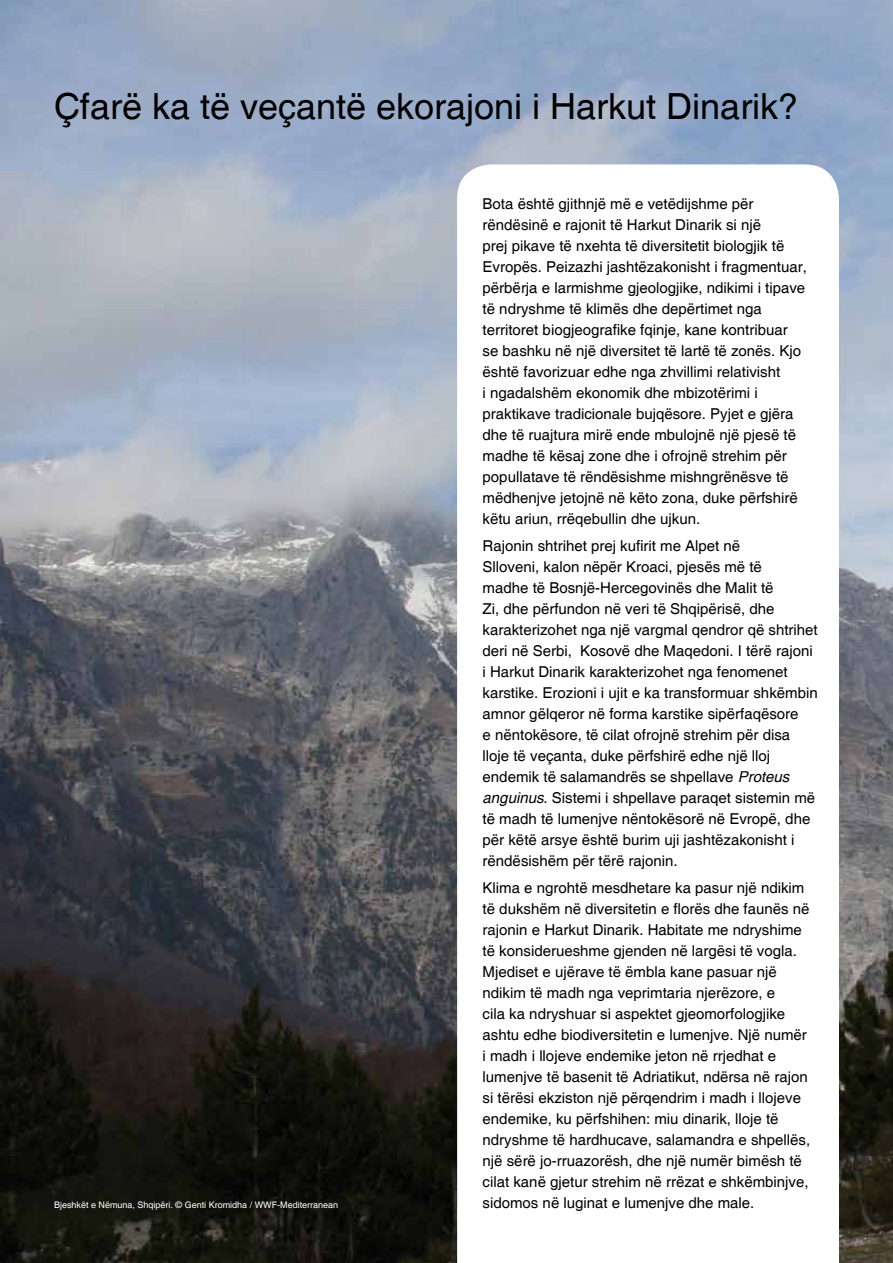
<style>
.page{position:relative;width:893px;height:1263px;background:#fff}
.page>*{position:absolute;margin:0;border:0;box-sizing:border-box;transform-origin:0 0}
.t1{font:36px "Helvetica";color:#000}
.t2{font:15px/21px "Helvetica";color:#000}
.t3{font:9px "Helvetica";color:#fff}
.s1{font-style:italic}
</style>
<div class="page">
<img style="left:0;top:0;width:893px;height:1263px">
<svg style="left:457px;top:164px;width:382px;height:1099px"></svg>
<h1 class="t1" style="left:54px;top:85px;width:746px">Çfarë ka të veçantë ekorajoni i Harkut Dinarik?</h1>
<p class="t3" style="left:54px;top:1199px;width:286px">Bjeshkët e Nëmuna, Shqipëri. © Genti Kromidha / WWF-Mediterranean</p>
<p class="t2" style="left:483px;top:194px;width:326px">Bota është gjithnjë më e vetëdijshme për rëndësinë e rajonit të Harkut Dinarik si një<br>prej pikave të nxehta të diversitetit biologjik të Evropës. Peizazhi jashtëzakonisht i fragmentuar, përbërja e larmishme gjeologjike, ndikimi i tipave të ndryshme të klimës dhe depërtimet nga territoret biogjeografike fqinje, kane kontribuar se bashku në një diversitet të lartë të zonës. Kjo është favorizuar edhe nga zhvillimi relativisht<br>i ngadalshëm ekonomik dhe mbizotërimi i praktikave tradicionale bujqësore. Pyjet e gjëra dhe të ruajtura mirë ende mbulojnë një pjesë të madhe të kësaj zone dhe i ofrojnë strehim për popullatave të rëndësishme mishngrënësve të mëdhenjve jetojnë në këto zona, duke përfshirë këtu ariun, rrëqebullin dhe ujkun.</p>
<p class="t2" style="left:483px;top:536px;width:337px">Rajonin shtrihet prej kufirit me Alpet në<br>Slloveni, kalon nëpër Kroaci, pjesës më të<br>madhe të Bosnjë-Hercegovinës dhe Malit të<br>Zi, dhe përfundon në veri të Shqipërisë, dhe karakterizohet nga një vargmal qendror që shtrihet deri në Serbi, Kosovë dhe Maqedoni. I tërë rajoni i Harkut Dinarik karakterizohet nga fenomenet karstike. Erozioni i ujit e ka transformuar shkëmbin amnor gëlqeror në forma karstike sipërfaqësore<br>e nëntokësore, të cilat ofrojnë strehim për disa lloje të veçanta, duke përfshirë edhe një lloj endemik të salamandrës se shpellave <span class="s1">Proteus anguinus</span>. Sistemi i shpellave paraqet sistemin më të madh të lumenjve nëntokësorë në Evropë, dhe për këtë arsye është burim uji jashtëzakonisht i rëndësishëm për tërë rajonin.</p>
<p class="t2" style="left:483px;top:878px;width:329px">Klima e ngrohtë mesdhetare ka pasur një ndikim të dukshëm në diversitetin e florës dhe faunës në rajonin e Harkut Dinarik. Habitate me ndryshime të konsiderueshme gjenden në largësi të vogla.<br>Mjediset e ujërave të ëmbla kane pasuar një ndikim të madh nga veprimtaria njerëzore, e<br>cila ka ndryshuar si aspektet gjeomorfologjike ashtu edhe biodiversitetin e lumenjve. Një numër i madh i llojeve endemike jeton në rrjedhat e lumenjve të basenit të Adriatikut, ndërsa në rajon si tërësi ekziston një përqendrim i madh i llojeve endemike, ku përfshihen: miu dinarik, lloje të ndryshme të hardhucave, salamandra e shpellës, një sërë jo-rruazorësh, dhe një numër bimësh të cilat kanë gjetur strehim në rrëzat e shkëmbinjve, sidomos në luginat e lumenjve dhe male.</p>
</div>
